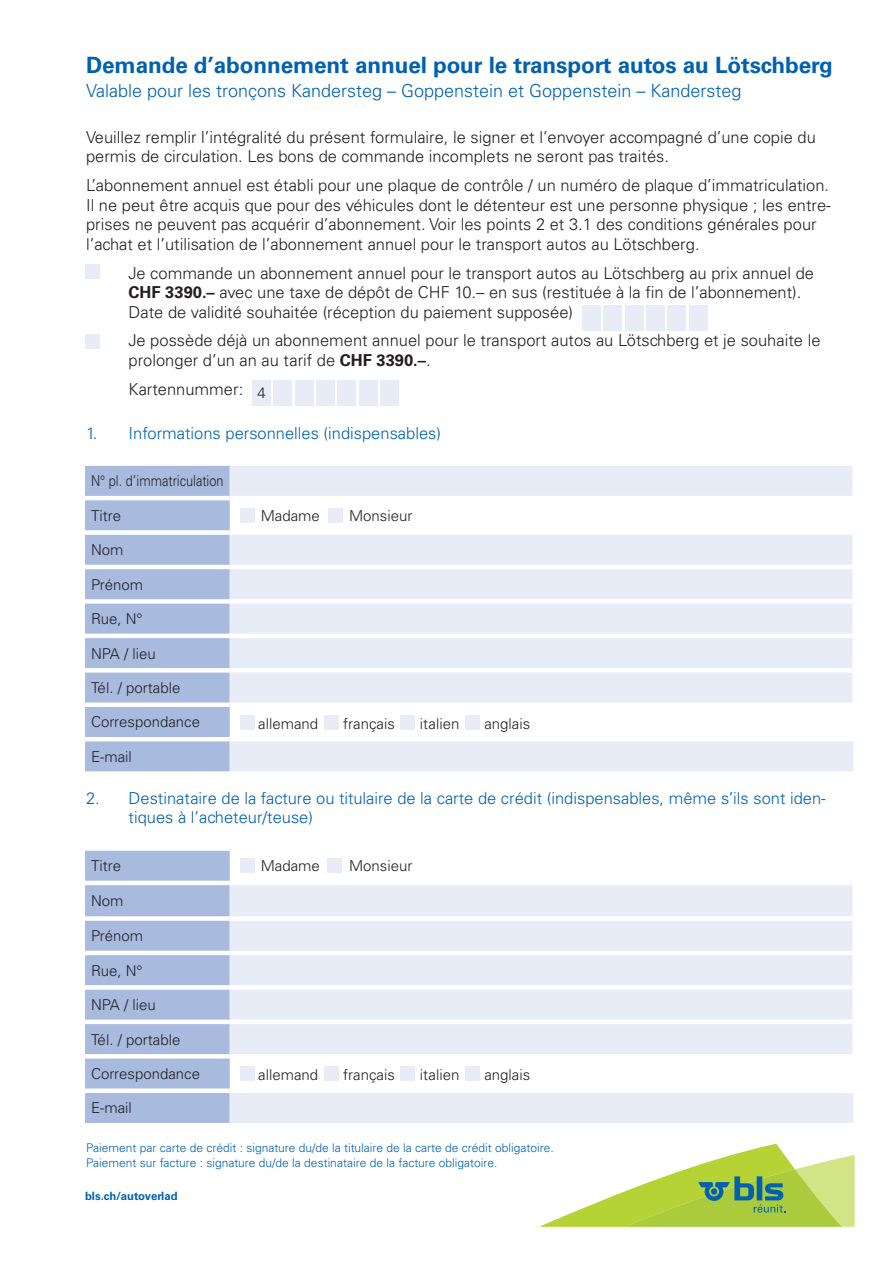
<style>
.page{position:relative;width:893px;height:1263px;background:#fff}
.page>*{position:absolute;margin:0;border:0;box-sizing:border-box;transform-origin:0 0}
.t1{font:700 22.5px "Univers LT Std";letter-spacing:-.005em;color:#0161b0}
.t2{font:300 18px "Univers LT Std";color:#0161b0}
.t3{font:300 16.5px/19.8px "Univers LT Std";color:#231f20}
.t4{font:300 16.5px/19.8px "Univers LT Std";color:#0161b0}
.t5{font:300 15px "Univers LT Std";color:#231f20}
.t6{font:300 15px "Univers LT Std";color:#231f20;scale:.85 1}
.t7{font:300 12px "Univers LT Std";color:#0161b0}
.t8{font:700 11.4px "Univers LT Std";color:#0161b0}
.s1{font-weight:700}
</style>
<div class="page">
<svg style="left:540px;top:1144px;width:315px;height:83px"></svg>
<div style="left:85px;top:466px;width:145px;height:305px;background:#a9badf"></div>
<svg style="left:230px;top:466px;width:623px;height:305px;fill:#e8ecf6"></svg>
<hr style="left:852px;top:466px;width:2px;height:32px;background:#fff">
<hr style="left:852px;top:498px;width:2px;height:34px;background:#fff">
<hr style="left:852px;top:532px;width:2px;height:35px;background:#fff">
<hr style="left:852px;top:567px;width:2px;height:34px;background:#fff">
<hr style="left:852px;top:601px;width:2px;height:35px;background:#fff">
<hr style="left:852px;top:636px;width:2px;height:34px;background:#fff">
<hr style="left:852px;top:670px;width:2px;height:32px;background:#fff">
<hr style="left:85px;top:496px;width:145px;height:4px;background:#fff">
<hr style="left:230px;top:496px;width:622px;height:4px;background:#fff">
<div style="left:85px;top:530px;width:145px;height:5px;background:#fff"></div>
<div style="left:230px;top:530px;width:622px;height:5px;background:#fff"></div>
<hr style="left:85px;top:565px;width:145px;height:4px;background:#fff">
<hr style="left:230px;top:565px;width:622px;height:4px;background:#fff">
<div style="left:85px;top:599px;width:145px;height:5px;background:#fff"></div>
<div style="left:230px;top:599px;width:622px;height:5px;background:#fff"></div>
<hr style="left:85px;top:634px;width:145px;height:4px;background:#fff">
<hr style="left:230px;top:634px;width:622px;height:4px;background:#fff">
<hr style="left:85px;top:668px;width:145px;height:4px;background:#fff">
<hr style="left:230px;top:668px;width:622px;height:4px;background:#fff">
<div style="left:85px;top:702px;width:145px;height:5px;background:#fff"></div>
<div style="left:230px;top:702px;width:624px;height:5px;background:#fff"></div>
<hr style="left:85px;top:737px;width:145px;height:4px;background:#fff">
<hr style="left:230px;top:737px;width:623px;height:4px;background:#fff">
<div style="left:85px;top:851px;width:145px;height:272px;background:#a9badf"></div>
<svg style="left:230px;top:885px;width:623px;height:238px;fill:#e8ecf6"></svg>
<hr style="left:852px;top:918px;width:2px;height:35px;background:#fff">
<hr style="left:852px;top:953px;width:2px;height:34px;background:#fff">
<hr style="left:852px;top:987px;width:2px;height:35px;background:#fff">
<hr style="left:852px;top:1022px;width:2px;height:32px;background:#fff">
<hr style="left:85px;top:881px;width:145px;height:4px;background:#fff">
<div style="left:85px;top:916px;width:145px;height:5px;background:#fff"></div>
<hr style="left:85px;top:951px;width:145px;height:4px;background:#fff">
<hr style="left:230px;top:951px;width:622px;height:4px;background:#fff">
<div style="left:85px;top:985px;width:145px;height:5px;background:#fff"></div>
<div style="left:230px;top:985px;width:622px;height:5px;background:#fff"></div>
<div style="left:85px;top:1019px;width:145px;height:5px;background:#fff"></div>
<div style="left:230px;top:1019px;width:622px;height:5px;background:#fff"></div>
<hr style="left:85px;top:1054px;width:145px;height:4px;background:#fff">
<hr style="left:230px;top:1054px;width:624px;height:4px;background:#fff">
<div style="left:85px;top:1088px;width:145px;height:5px;background:#fff"></div>
<div style="left:230px;top:1088px;width:623px;height:5px;background:#fff"></div>
<hr style="left:852px;top:883px;width:2px;height:35px;background:#fff">
<div style="left:230px;top:916px;width:622px;height:5px;background:#fff"></div>
<div style="left:253px;top:380px;width:18px;height:25px;background:#e8ecf6"></div>
<div style="left:274px;top:380px;width:18px;height:25px;background:#e8ecf6"></div>
<div style="left:295px;top:380px;width:18px;height:25px;background:#e8ecf6"></div>
<div style="left:316px;top:380px;width:19px;height:25px;background:#e8ecf6"></div>
<div style="left:338px;top:380px;width:18px;height:25px;background:#e8ecf6"></div>
<div style="left:359px;top:380px;width:18px;height:25px;background:#e8ecf6"></div>
<div style="left:380px;top:380px;width:18px;height:25px;background:#e8ecf6"></div>
<div style="left:240px;top:508px;width:15px;height:15px;background:#e8ecf6"></div>
<div style="left:85px;top:264px;width:15px;height:15px;background:#e8ecf6"></div>
<div style="left:85px;top:334px;width:15px;height:15px;background:#e8ecf6"></div>
<div style="left:240px;top:858px;width:15px;height:15px;background:#e8ecf6"></div>
<div style="left:240px;top:715px;width:15px;height:15px;background:#e8ecf6"></div>
<div style="left:240px;top:1066px;width:15px;height:15px;background:#e8ecf6"></div>
<div style="left:324px;top:715px;width:15px;height:15px;background:#e8ecf6"></div>
<div style="left:324px;top:1066px;width:15px;height:15px;background:#e8ecf6"></div>
<div style="left:400px;top:715px;width:15px;height:15px;background:#e8ecf6"></div>
<div style="left:400px;top:1066px;width:15px;height:15px;background:#e8ecf6"></div>
<div style="left:465px;top:715px;width:14px;height:15px;background:#e8ecf6"></div>
<div style="left:465px;top:1066px;width:14px;height:15px;background:#e8ecf6"></div>
<div style="left:328px;top:508px;width:14px;height:15px;background:#e8ecf6"></div>
<div style="left:327px;top:858px;width:15px;height:15px;background:#e8ecf6"></div>
<div style="left:583px;top:305px;width:18px;height:26px;background:#e8ecf6"></div>
<div style="left:604px;top:305px;width:18px;height:26px;background:#e8ecf6"></div>
<div style="left:625px;top:305px;width:18px;height:26px;background:#e8ecf6"></div>
<div style="left:646px;top:305px;width:19px;height:26px;background:#e8ecf6"></div>
<div style="left:668px;top:305px;width:18px;height:26px;background:#e8ecf6"></div>
<div style="left:689px;top:305px;width:18px;height:26px;background:#e8ecf6"></div>
<p class="t1" style="left:86px;top:52px;width:748px">Demande d’abonnement annuel pour le transport autos au Lötschberg</p>
<p class="t2" style="left:86px;top:80px;width:657px">Valable pour les tronçons Kandersteg – Goppenstein et Goppenstein – Kandersteg</p>
<p class="t3" style="left:86px;top:127px;width:731px">Veuillez remplir l’intégralité du présent formulaire, le signer et l’envoyer accompagné d’une copie du permis de circulation. Les bons de commande incomplets ne seront pas traités.</p>
<p class="t3" style="left:86px;top:175px;width:746px">L’abonnement annuel est établi pour une plaque de contrôle / un numéro de plaque d’immatriculation.<br>Il ne peut être acquis que pour des véhicules dont le détenteur est une personne physique ; les entre&shy;prises ne peuvent pas acquérir d’abonnement. Voir les points 2 et 3.1 des conditions générales pour l’achat et l’utilisation de l’abonnement annuel pour le transport autos au Lötschberg.</p>
<p class="t3" style="left:129px;top:263px;width:687px">Je commande un abonnement annuel pour le transport autos au Lötschberg au prix annuel de<br><span class="s1">CHF 3390.–</span> avec une taxe de dépôt de CHF 10.– en sus (restituée à la fin de l’abonnement).<br>Date de validité souhaitée (réception du paiement supposée)</p>
<p class="t3" style="left:129px;top:331px;width:693px">Je possède déjà un abonnement annuel pour le transport autos au Lötschberg et je souhaite le prolonger d’un an au tarif de <span class="s1">CHF 3390.–</span>.</p>
<p class="t3" style="left:129px;top:379px;width:116px">Kartennummer:</p>
<p class="t4" style="left:86px;top:424px;width:356px">1. Informations personnelles (indispensables)</p>
<p class="t5" style="left:258px;top:384px;width:10px">4</p>
<p class="t6" style="left:91px;top:472px;width:158px">N° pl. d’immatriculation</p>
<p class="t5" style="left:91px;top:506px;width:31px">Titre</p>
<p class="t5" style="left:261px;top:506px;width:61px">Madame</p>
<p class="t5" style="left:349px;top:506px;width:65px">Monsieur</p>
<p class="t5" style="left:91px;top:541px;width:34px">Nom</p>
<p class="t5" style="left:91px;top:575px;width:54px">Prénom</p>
<p class="t5" style="left:91px;top:610px;width:53px">Rue, N°</p>
<p class="t5" style="left:91px;top:644px;width:66px">NPA / lieu</p>
<p class="t5" style="left:91px;top:679px;width:91px">Tél. / portable</p>
<p class="t5" style="left:91px;top:713px;width:111px">Correspondance</p>
<p class="t5" style="left:258px;top:714px;width:62px">allemand</p>
<p class="t5" style="left:343px;top:714px;width:53px">français</p>
<p class="t5" style="left:420px;top:714px;width:41px">italien</p>
<p class="t5" style="left:484px;top:714px;width:47px">anglais</p>
<p class="t5" style="left:91px;top:747px;width:42px">E-mail</p>
<p class="t4" style="left:129px;top:788px;width:699px;text-indent:-43px">2. Destinataire de la facture ou titulaire de la carte de crédit (indispensables, même s’ils sont iden&shy;tiques à l’acheteur/teuse)</p>
<p class="t5" style="left:91px;top:857px;width:31px">Titre</p>
<p class="t5" style="left:261px;top:857px;width:61px">Madame</p>
<p class="t5" style="left:349px;top:857px;width:65px">Monsieur</p>
<p class="t5" style="left:91px;top:892px;width:34px">Nom</p>
<p class="t5" style="left:91px;top:927px;width:54px">Prénom</p>
<p class="t5" style="left:91px;top:961px;width:53px">Rue, N°</p>
<p class="t5" style="left:91px;top:996px;width:66px">NPA / lieu</p>
<p class="t5" style="left:91px;top:1030px;width:91px">Tél. / portable</p>
<p class="t5" style="left:91px;top:1064px;width:111px">Correspondance</p>
<p class="t5" style="left:258px;top:1066px;width:62px">allemand</p>
<p class="t5" style="left:343px;top:1066px;width:53px">français</p>
<p class="t5" style="left:420px;top:1066px;width:41px">italien</p>
<p class="t5" style="left:484px;top:1066px;width:47px">anglais</p>
<p class="t5" style="left:91px;top:1099px;width:42px">E-mail</p>
<p class="t7" style="left:86px;top:1141px;width:469px">Paiement par carte de crédit : signature du/de la titulaire de la carte de crédit obligatoire.</p>
<p class="t7" style="left:86px;top:1155px;width:413px">Paiement sur facture : signature du/de la destinataire de la facture obligatoire.</p>
<p class="t8" style="left:85px;top:1190px;width:94px">bls.ch/autoverlad</p>
</div>
